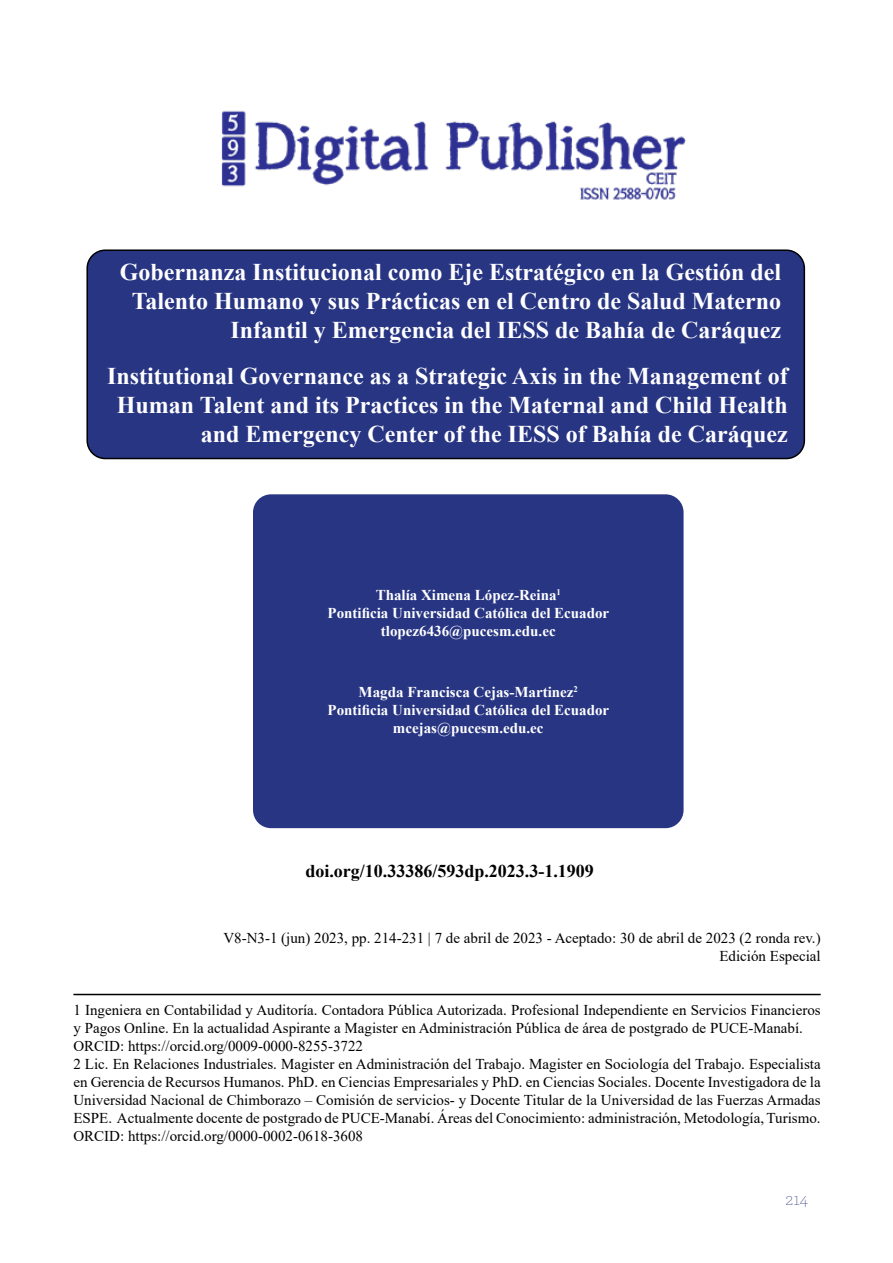
<style>
.page{position:relative;width:893px;height:1263px;background:#fff}
.page>*{position:absolute;margin:0;border:0;box-sizing:border-box;transform-origin:0 0}
.t1{font:700 24px/28.8px "Times New Roman";color:#fff;text-align:right}
.t2{font:700 18px "Times New Roman";color:#000}
.t3{font:200 18px "Archer";color:#283583}
.t4{font:15px/18px "Times New Roman";color:#000;text-align:right}
.t5{font:700 15px/18px "Times New Roman";color:#fff;text-align:center}
</style>
<div class="page">
<div style="left:87px;top:250px;width:717px;height:208px;background:#283583;border-radius:18px"></div>
<div style="left:86px;top:249px;width:719px;height:210px;border:2px solid #000;border-radius:18px"></div>
<img style="left:221px;top:110px;width:465px;height:90px">
<div style="left:253px;top:494px;width:431px;height:334px;background:#283583;border-radius:18px"></div>
<hr style="left:73px;top:994px;width:748px;height:1px;background:#000">
<h1 class="t1" style="left:120px;top:257px;width:663px">Gobernanza Institucional como Eje Estratégico en la Gestión del<br>Talento Humano y sus Prácticas en el Centro de Salud Materno<br>Infantil y Emergencia del IESS de Bahía de Caráquez</h1>
<h1 class="t1" style="left:107px;top:361px;width:682px">Institutional Governance as a Strategic Axis in the Management of<br>Human Talent and its Practices in the Maternal and Child Health and Emergency Center of the IESS of Bahía de Caráquez</h1>
<p class="t5" style="left:328px;top:586px;width:283px">Thalía Ximena López-Reina<sup>1<br></sup>Pontificia Universidad Católica del Ecuador tlopez6436@pucesm.edu.ec</p>
<p class="t5" style="left:328px;top:682px;width:283px">Magda Francisca Cejas-Martinez<sup>2<br></sup>Pontificia Universidad Católica del Ecuador mcejas@pucesm.edu.ec</p>
<p class="t2" style="left:305px;top:858px;width:290px">doi.org/10.33386/593dp.2023.3-1.1909</p>
<p class="t4" style="left:223px;top:929px;width:599px">V8-N3-1 (jun) 2023, pp. 214-231 | 7 de abril de 2023 - Aceptado: 30 de abril de 2023 (2 ronda rev.)<br>Edición Especial</p>
<p class="t4" style="left:73px;top:1000px;width:749px;text-align:left">1 Ingeniera en Contabilidad y Auditoría. Contadora Pública Autorizada. Profesional Independiente en Servicios Financieros y Pagos Online. En la actualidad Aspirante a Magister en Administración Pública de área de postgrado de PUCE-Manabí.<br>ORCID: https://orcid.org/0009-0000-8255-3722<br>2 Lic. En Relaciones Industriales. Magister en Administración del Trabajo. Magister en Sociología del Trabajo. Especialista en Gerencia de Recursos Humanos. PhD. en Ciencias Empresariales y PhD. en Ciencias Sociales. Docente Investigadora de la Universidad Nacional de Chimborazo – Comisión de servicios- y Docente Titular de la Universidad de las Fuerzas Armadas ESPE. Actualmente docente de postgrado de PUCE-Manabí. Áreas del Conocimiento: administración, Metodología, Turismo.<br>ORCID: https://orcid.org/0000-0002-0618-3608</p>
<p class="t3" style="left:785px;top:1188px;width:24px">214</p>
</div>
